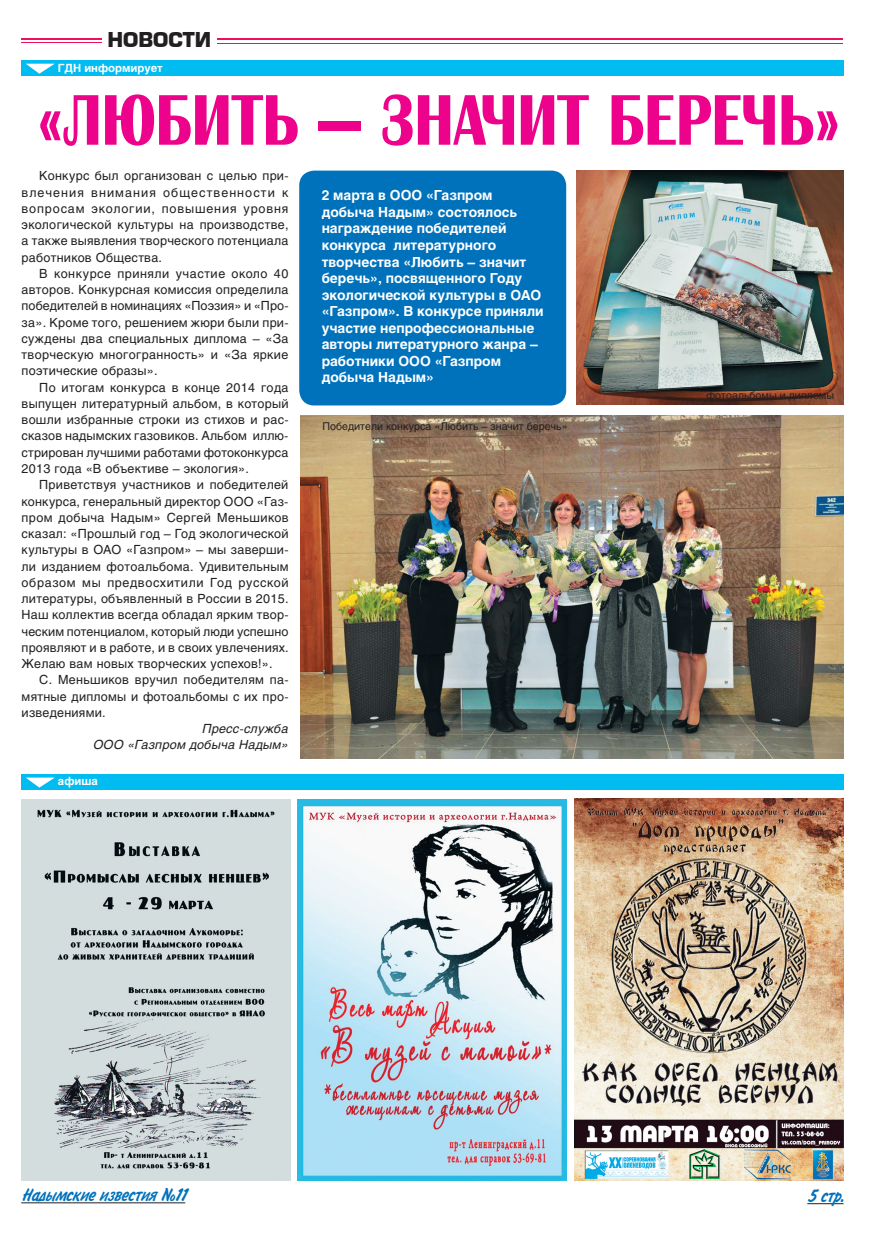
<style>
.page{position:relative;width:886px;height:1255px;background:#fff}
.page>*{position:absolute;margin:0;border:0;box-sizing:border-box;transform-origin:0 0}
.t1{font:700 68.75px "A Albionic Nr";color:#ed028c}
.t2{font:italic 600 20px "Brush Type";color:#0072bc}
.t3{font:700 20px "Europe";color:#231f20}
.t4{font:700 13.75px/16.5px "Helios";color:#fff}
.t5{font:12.5px/16.2px "Helios";letter-spacing:.02em;color:#231f20;text-align:justify}
.t6{font:italic 12.5px/16.2px "Helios";letter-spacing:.02em;color:#231f20;text-align:right}
.t7{font:700 11.25px "Helios";color:#fff}
.t8{font:10.62px "Helios";color:#231f20}
</style>
<div class="page">
<hr style="left:807px;top:1203px;width:36px;height:1px;background:#231f20">
<hr style="left:21px;top:1202px;width:164px;height:1px;background:#231f20">
<hr style="left:217px;top:38px;width:626px;height:2px;background:#ee1059">
<hr style="left:217px;top:43px;width:626px;height:1px;background:#ee1059">
<hr style="left:21px;top:38px;width:80px;height:2px;background:#ee1059">
<hr style="left:21px;top:43px;width:80px;height:1px;background:#ee1059">
<div style="left:22px;top:60px;width:822px;height:16px;background:#00bcf1"></div>
<div style="left:299px;top:171px;width:267px;height:234px;background:#0072bc;border-radius:15px"></div>
<div style="left:22px;top:774px;width:822px;height:16px;background:#00bcf1"></div>
<svg style="left:26px;top:777px;width:29px;height:10px"></svg>
<svg style="left:26px;top:64px;width:28px;height:10px"></svg>
<img style="left:297px;top:799px;width:270px;height:380px">
<img style="left:21px;top:799px;width:269px;height:380px">
<img style="left:574px;top:798px;width:270px;height:381px">
<img style="left:300px;top:415px;width:544px;height:343px">
<img style="left:577px;top:171px;width:267px;height:233px">
<h2 class="t3" style="left:107px;top:28px;width:105px">новости</h2>
<p class="t7" style="left:58px;top:61px;width:106px">ГДН информирует</p>
<h1 class="t1" style="left:38px;top:83px;width:803px">«Любить — значит беречь»</h1>
<p class="t5" style="left:22px;top:168px;width:268px;text-indent:18px">Конкурс был организован с целью при&shy;влечения внимания общественности к вопросам экологии, повышения уровня экологической культуры на производстве, а также выявления творческого потенциала работников Общества.</p>
<p class="t5" style="left:22px;top:265px;width:268px;text-indent:18px">В конкурсе приняли участие около 40 авторов. Конкурсная комиссия определила победителей в номинациях «Поэзия» и «Про&shy;за». Кроме того, решением жюри были при&shy;суждены два специальных диплома – «За творческую многогранность» и «За яркие поэтические образы».</p>
<p class="t5" style="left:22px;top:379px;width:268px;text-indent:18px">По итогам конкурса в конце 2014 года выпущен литературный альбом, в который вошли избранные строки из стихов и рас&shy;сказов надымских газовиков. Альбом иллю&shy;стрирован лучшими работами фотоконкурса 2013 года «В объективе – экология».</p>
<p class="t5" style="left:22px;top:476px;width:269px;text-indent:18px">Приветствуя участников и победителей конкурса, генеральный директор ООО «Газ&shy;пром добыча Надым» Сергей Меньшиков сказал: «Прошлый год – Год экологической культуры в ОАО «Газпром» – мы заверши&shy;ли изданием фотоальбома. Удивительным образом мы предвосхитили Год русской литературы, объявленный в России в 2015.<br>Наш коллектив всегда обладал ярким твор&shy;ческим потенциалом, который люди успешно проявляют и в работе, и в своих увлечениях.<br>Желаю вам новых творческих успехов!».</p>
<p class="t5" style="left:22px;top:671px;width:269px;text-indent:18px">С. Меньшиков вручил победителям па&shy;мятные дипломы и фотоальбомы с их про&shy;изведениями.</p>
<p class="t6" style="left:93px;top:720px;width:197px">Пресс-служба<br>ООО «Газпром добыча Надым»</p>
<p class="t4" style="left:322px;top:187px;width:80px">2 марта в ООО</p>
<p class="t4" style="left:322px;top:187px;width:224px;text-indent:105px">«Газпром добыча Надым» состоялось награждение победителей конкурса литературного творчества «Любить – значит беречь», посвященного Году экологической культуры в ОАО «Газпром». В конкурсе приняли участие непрофессиональные авторы литературного жанра – работники ООО</p>
<p class="t4" style="left:435px;top:352px;width:68px">«Газпром</p>
<p class="t4" style="left:322px;top:369px;width:114px">добыча Надым»</p>
<p class="t8" style="left:706px;top:388px;width:129px">фотоальбомы и дипломы</p>
<p class="t8" style="left:322px;top:419px;width:247px">Победители конкурса «Любить – значит беречь»</p>
<p class="t7" style="left:58px;top:774px;width:41px">афиша</p>
<h2 class="t2" style="left:21px;top:1185px;width:165px">Надымские известия №11</h2>
<h2 class="t2" style="left:807px;top:1186px;width:38px">5 стр.</h2>
</div>
